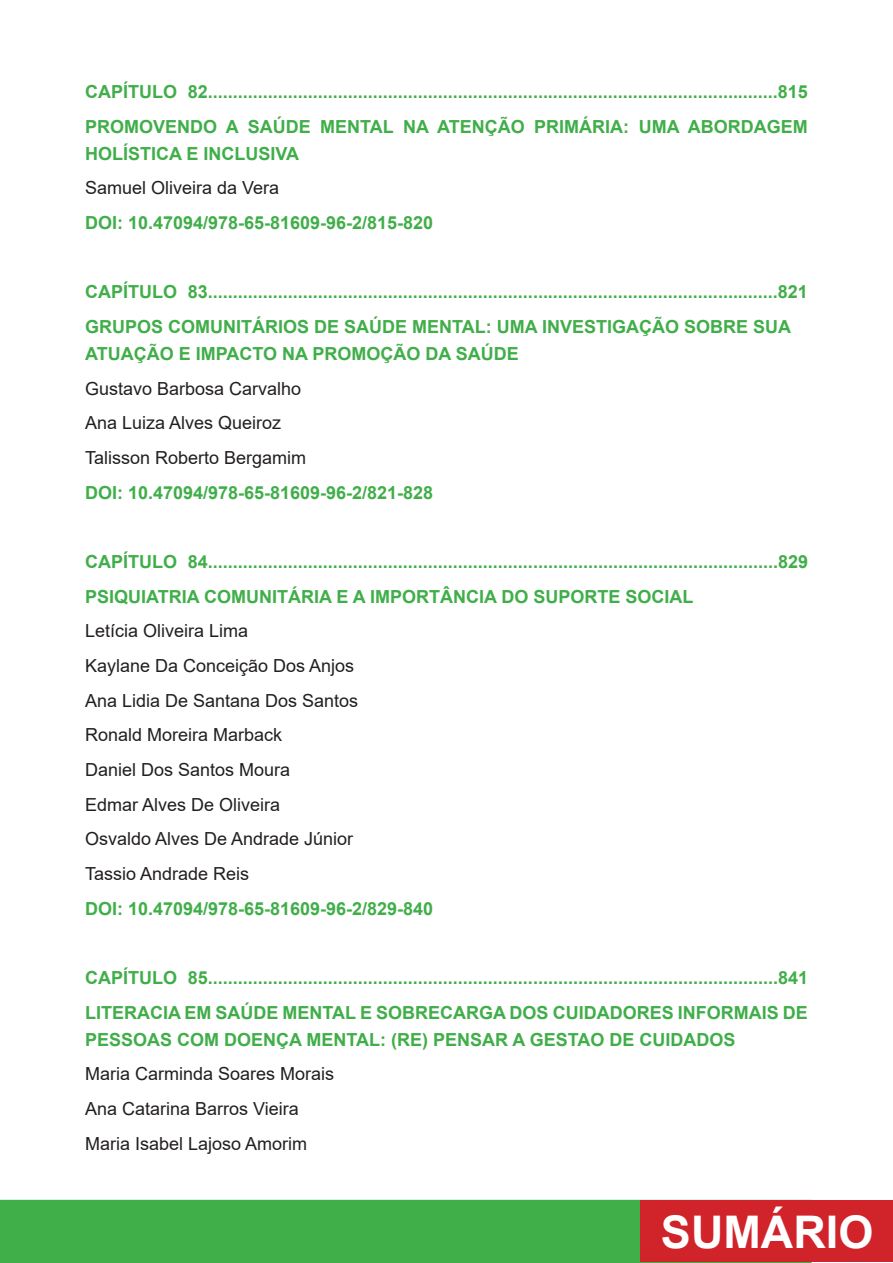
<style>
.page{position:relative;width:893px;height:1263px;background:#fff}
.page>*{position:absolute;margin:0;border:0;box-sizing:border-box;transform-origin:0 0}
.t1{font:700 45px "Arial";color:#fff}
.t2{font:700 18px/27px "Arial";color:#40ae49}
.t3{font:18px "Arial";color:#231f20}
</style>
<div class="page">
<div style="left:0;top:1200px;width:812px;height:63px;background:#40ae49"></div>
<div style="left:641px;top:1200px;width:252px;height:62px;background:#d1232a"></div>
<p class="t2" style="left:85px;top:79px;width:724px">CAPÍTULO 82..................................................................................................................815</p>
<p class="t2" style="left:85px;top:113px;width:724px">PROMOVENDO A SAÚDE MENTAL NA ATENÇÃO PRIMÁRIA: UMA ABORDAGEM<br>HOLÍSTICA E INCLUSIVA</p>
<p class="t3" style="left:85px;top:176px;width:196px">Samuel Oliveira da Vera</p>
<p class="t2" style="left:85px;top:209px;width:350px">DOI: 10.47094/978-65-81609-96-2/815-820</p>
<p class="t2" style="left:85px;top:279px;width:724px">CAPÍTULO 83..................................................................................................................821</p>
<p class="t2" style="left:85px;top:313px;width:708px">GRUPOS COMUNITÁRIOS DE SAÚDE MENTAL: UMA INVESTIGAÇÃO SOBRE SUA<br>ATUAÇÃO E IMPACTO NA PROMOÇÃO DA SAÚDE</p>
<p class="t3" style="left:85px;top:376px;width:218px">Gustavo Barbosa Carvalho</p>
<p class="t3" style="left:85px;top:411px;width:198px">Ana Luiza Alves Queiroz</p>
<p class="t3" style="left:85px;top:445px;width:223px">Talisson Roberto Bergamim</p>
<p class="t2" style="left:85px;top:479px;width:350px">DOI: 10.47094/978-65-81609-96-2/821-828</p>
<p class="t2" style="left:85px;top:548px;width:725px">CAPÍTULO 84..................................................................................................................829</p>
<p class="t2" style="left:85px;top:583px;width:610px">PSIQUIATRIA COMUNITÁRIA E A IMPORTÂNCIA DO SUPORTE SOCIAL</p>
<p class="t3" style="left:85px;top:619px;width:165px">Letícia Oliveira Lima</p>
<p class="t3" style="left:85px;top:653px;width:271px">Kaylane Da Conceição Dos Anjos</p>
<p class="t3" style="left:85px;top:688px;width:275px">Ana Lidia De Santana Dos Santos</p>
<p class="t3" style="left:85px;top:723px;width:199px">Ronald Moreira Marback</p>
<p class="t3" style="left:85px;top:757px;width:207px">Daniel Dos Santos Moura</p>
<p class="t3" style="left:85px;top:792px;width:197px">Edmar Alves De Oliveira</p>
<p class="t3" style="left:85px;top:826px;width:270px">Osvaldo Alves De Andrade Júnior</p>
<p class="t3" style="left:85px;top:861px;width:166px">Tassio Andrade Reis</p>
<p class="t2" style="left:85px;top:895px;width:350px">DOI: 10.47094/978-65-81609-96-2/829-840</p>
<p class="t2" style="left:85px;top:964px;width:725px">CAPÍTULO 85..................................................................................................................841</p>
<p class="t2" style="left:85px;top:999px;width:724px">LITERACIA EM SAÚDE MENTAL E SOBRECARGA DOS CUIDADORES INFORMAIS DE<br>PESSOAS COM DOENÇA MENTAL: (RE) PENSAR A GESTAO DE CUIDADOS</p>
<p class="t3" style="left:85px;top:1061px;width:251px">Maria Carminda Soares Morais</p>
<p class="t3" style="left:85px;top:1096px;width:215px">Ana Catarina Barros Vieira</p>
<p class="t3" style="left:85px;top:1131px;width:224px">Maria Isabel Lajoso Amorim</p>
<h1 class="t1" style="left:661px;top:1200px;width:214px">SUMÁRIO</h1>
</div>
